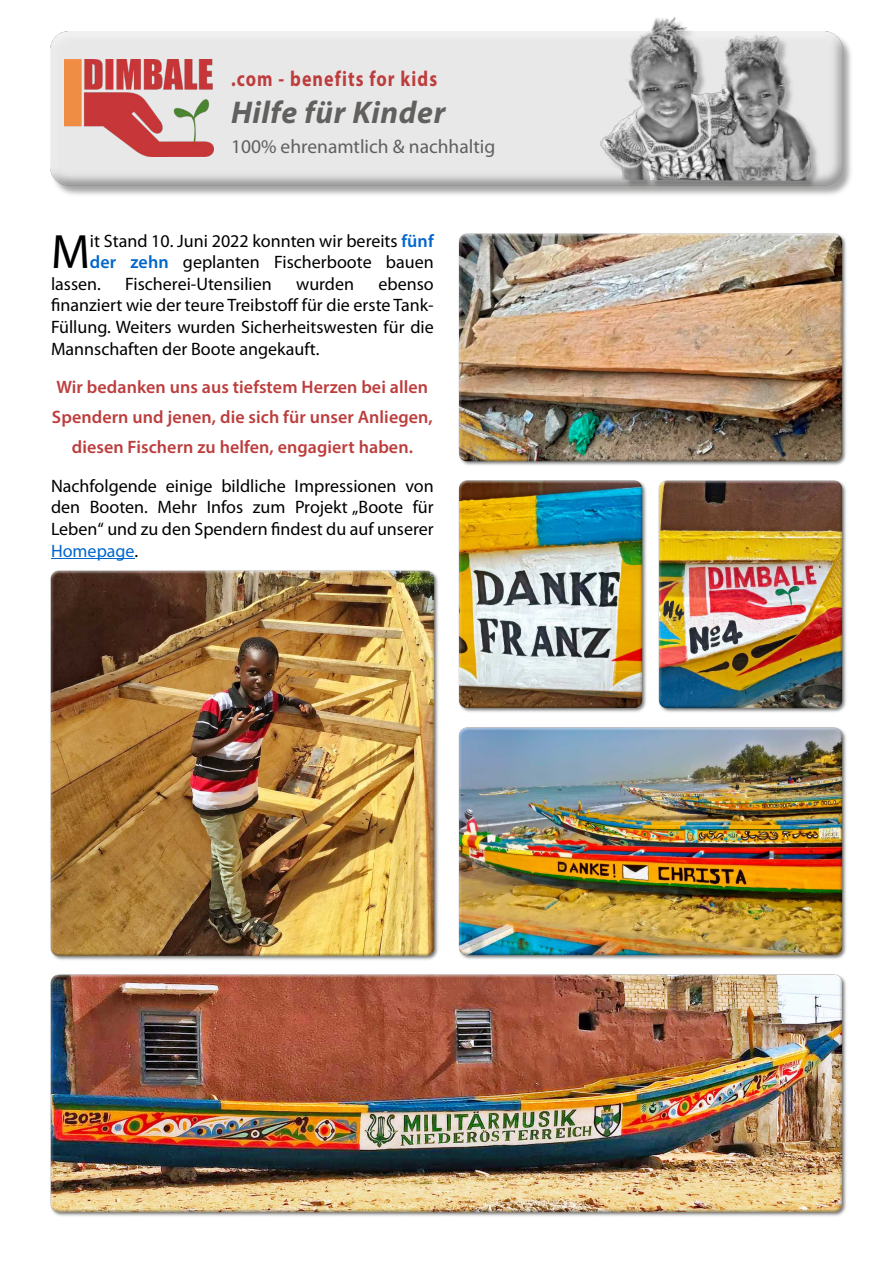
<style>
.page{position:relative;width:893px;height:1263px;background:#fff}
.page>*{position:absolute;margin:0;border:0;box-sizing:border-box;transform-origin:0 0}
.t1{font:48.45px "Myriad Pro";color:#000}
.t2{font:italic 700 31.5px "Myriad Pro";letter-spacing:.02em;color:#61605f}
.t3{font:700 21.6px "Myriad Pro";letter-spacing:.06em;color:#bd3d3d;scale:.83 1}
.t4{font:19.5px "Myriad Pro";color:#61605f}
.t5{font:18px/21.6px "Myriad Pro";color:#000;text-align:justify}
.t6{font:600 18px/30px "Myriad Pro";letter-spacing:.005em;color:#bd3d3d;text-align:center}
.s1{font-weight:600;color:#06c}
.s2{color:#06c}
</style>
<div class="page">
<img style="left:51px;top:31px;width:800px;height:164px">
<img style="left:598px;top:17px;width:226px;height:164px">
<img style="left:64px;top:60px;width:150px;height:96px">
<img style="left:50px;top:233px;width:796px;height:983px">
<p class="t3" style="left:231px;top:69px;width:250px">.com - benefits for kids</p>
<h2 class="t2" style="left:231px;top:100px;width:216px">Hilfe für Kinder</h2>
<p class="t4" style="left:231px;top:138px;width:266px">100% ehrenamtlich &amp; nachhaltig</p>
<h1 class="t1" style="left:51px;top:232px;width:40px">M</h1>
<p class="t5" style="left:90px;top:231px;width:345px">it Stand 10. Juni 2022 konnten wir bereits <span class="s1">fünf</span></p>
<p class="t5" style="left:90px;top:253px;width:345px"><span class="s1">der zehn</span> geplanten Fischerboote bauen</p>
<p class="t5" style="left:51px;top:275px;width:51px">lassen.</p>
<p class="t5" style="left:125px;top:275px;width:148px">Fischerei-Utensilien</p>
<p class="t5" style="left:296px;top:275px;width:60px">wurden</p>
<p class="t5" style="left:51px;top:275px;width:384px;text-indent:327px">ebenso finanziert wie der teure Treibstoff für die erste Tank-Füllung. Weiters wurden Sicherheitswesten für die Mannschaften der Boote angekauft.</p>
<p class="t6" style="left:52px;top:374px;width:382px">Wir bedanken uns aus tiefstem Herzen bei allen<br>Spendern und jenen, die sich für unser Anliegen, diesen Fischern zu helfen, engagiert haben.</p>
<p class="t5" style="left:51px;top:476px;width:384px">Nachfolgende einige bildliche Impressionen von den Booten. Mehr Infos zum Projekt „Boote für Leben“ und zu den Spendern findest du auf unserer <span class="s2">Homepage</span>.</p>
</div>
